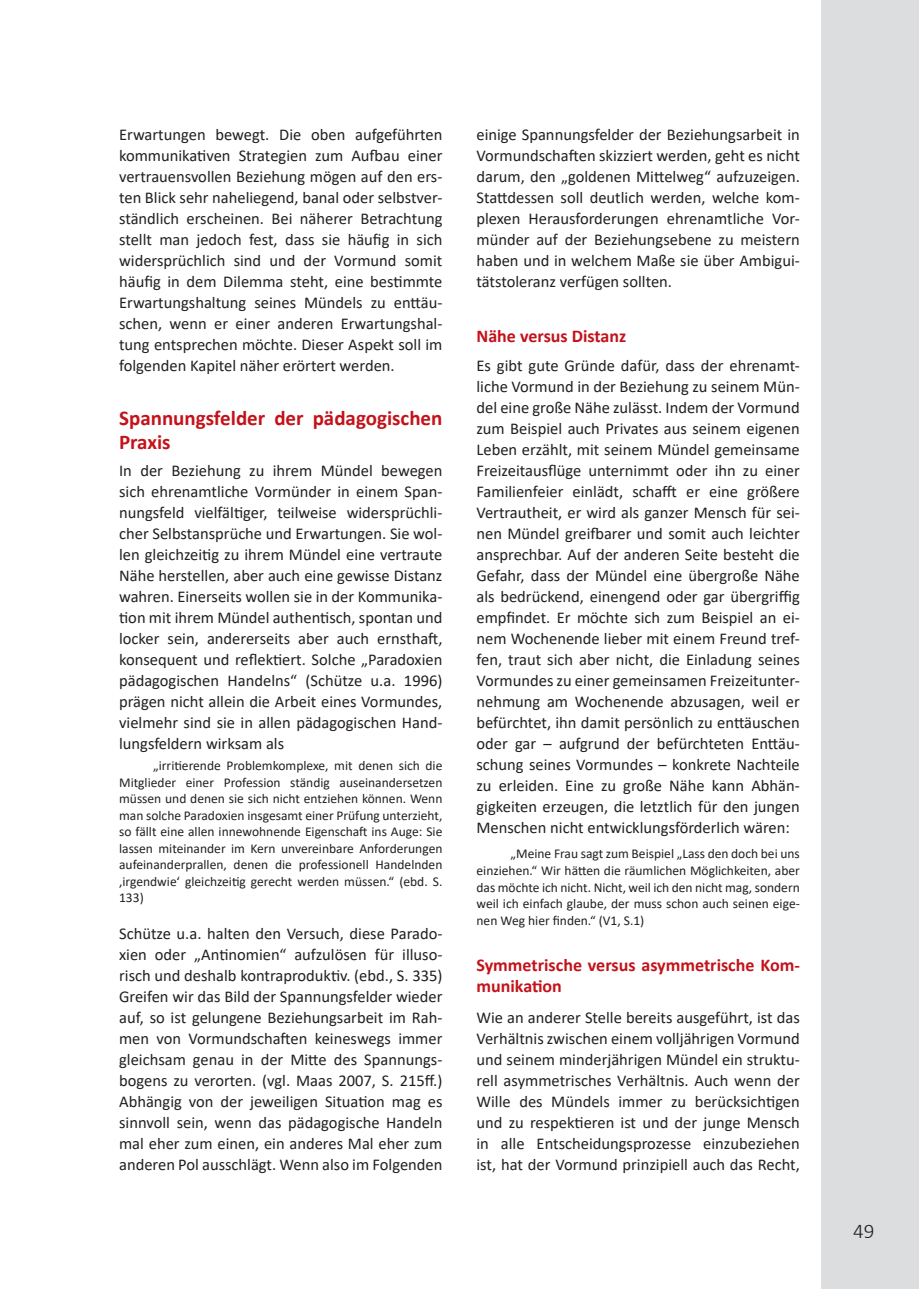
<style>
.page{position:relative;width:919px;height:1289px;background:#fff}
.page>*{position:absolute;margin:0;border:0;box-sizing:border-box;transform-origin:0 0}
.Überschrift_2{font:700 21px/24px "Calibri";color:#c4121a}
.t1{font:300 21px "Calibri";color:#231f20}
.Überschrift_3{font:700 18px/21px "Calibri";color:#c4121a}
.Fließtext{font:16.5px/21px "Calibri";color:#231f20;text-align:justify}
.Überschrift_2-2{font:16.5px/21px "Calibri";color:#231f20;text-align:justify}
.Überschrift_3-2{font:16.5px/21px "Calibri";color:#231f20;text-align:justify}
.Zitat{font:13.5px/16.5px "Calibri";color:#231f20;text-align:justify}
</style>
<div class="page">
<div style="left:821px;top:0;width:97px;height:1288px;background:#dcdddf"></div>
<p class="Fließtext" style="left:119px;top:124px;width:325px">Erwartungen bewegt. Die oben aufgeführten kommunikativen Strategien zum Aufbau einer vertrauensvollen Beziehung mögen auf den ers&shy;ten Blick sehr naheliegend, banal oder selbstver&shy;ständlich erscheinen. Bei näherer Betrachtung stellt man jedoch fest, dass sie häufig in sich widersprüchlich sind und der Vormund somit häufig in dem Dilemma steht, eine bestimmte Erwartungshaltung seines Mündels zu enttäu&shy;schen, wenn er einer anderen Erwartungshal&shy;tung entsprechen möchte. Dieser Aspekt soll im folgenden Kapitel näher erörtert werden.</p>
<p class="Überschrift_2" style="left:119px;top:405px;width:325px">Spannungsfelder der pädagogischen<br>Praxis</p>
<p class="Überschrift_2-2" style="left:119px;top:460px;width:325px">In der Beziehung zu ihrem Mündel bewegen sich ehrenamtliche Vormünder in einem Span&shy;nungsfeld vielfältiger, teilweise widersprüchli&shy;cher Selbstansprüche und Erwartungen. Sie wol&shy;len gleichzeitig zu ihrem Mündel eine vertraute Nähe herstellen, aber auch eine gewisse Distanz wahren. Einerseits wollen sie in der Kommunika&shy;tion mit ihrem Mündel authentisch, spontan und locker sein, andererseits aber auch ernsthaft, konsequent und reflektiert. Solche „Paradoxien pädagogischen Handelns“ (Schütze u.a. 1996) prägen nicht allein die Arbeit eines Vormundes, vielmehr sind sie in allen pädagogischen Hand&shy;lungsfeldern wirksam als</p>
<p class="Zitat" style="left:119px;top:757px;width:325px;text-indent:34px">„irritierende Problemkomplexe, mit denen sich die Mitglieder einer Profession ständig auseinandersetzen müssen und denen sie sich nicht entziehen können. Wenn man solche Paradoxien insgesamt einer Prüfung unterzieht, so fällt eine allen innewohnende Eigenschaft ins Auge: Sie lassen miteinander im Kern unvereinbare Anforderungen aufeinanderprallen, denen die professionell Handelnden ‚irgendwie‘ gleichzeitig gerecht werden müssen.“ (ebd. S.<br>133)</p>
<p class="Fließtext" style="left:119px;top:922px;width:325px">Schütze u.a. halten den Versuch, diese Parado&shy;xien oder „Antinomien“ aufzulösen für illuso&shy;risch und deshalb kontraproduktiv. (ebd., S. 335)<br>Greifen wir das Bild der Spannungsfelder wieder auf, so ist gelungene Beziehungsarbeit im Rah&shy;men von Vormundschaften keineswegs immer gleichsam genau in der Mitte des Spannungs&shy;bogens zu verorten. (vgl. Maas 2007, S. 215ff.)<br>Abhängig von der jeweiligen Situation mag es sinnvoll sein, wenn das pädagogische Handeln mal eher zum einen, ein anderes Mal eher zum anderen Pol ausschlägt. Wenn also im Folgenden</p>
<p class="Fließtext" style="left:476px;top:124px;width:325px">einige Spannungsfelder der Beziehungsarbeit in Vormundschaften skizziert werden, geht es nicht darum, den „goldenen Mittelweg“ aufzuzeigen.<br>Stattdessen soll deutlich werden, welche kom&shy;plexen Herausforderungen ehrenamtliche Vor&shy;münder auf der Beziehungsebene zu meistern haben und in welchem Maße sie über Ambigui&shy;tätstoleranz verfügen sollten.</p>
<p class="Überschrift_3" style="left:476px;top:325px;width:151px">Nähe versus Distanz</p>
<p class="Fließtext" style="left:476px;top:355px;width:325px">Es gibt gute Gründe dafür, dass der ehrenamt&shy;liche Vormund in der Beziehung zu seinem Mün&shy;del eine große Nähe zulässt. Indem der Vormund zum Beispiel auch Privates aus seinem eigenen Leben erzählt, mit seinem Mündel gemeinsame Freizeitausflüge unternimmt oder ihn zu einer Familienfeier einlädt, schafft er eine größere Vertrautheit, er wird als ganzer Mensch für sei&shy;nen Mündel greifbarer und somit auch leichter ansprechbar. Auf der anderen Seite besteht die Gefahr, dass der Mündel eine übergroße Nähe als bedrückend, einengend oder gar übergriffig empfindet. Er möchte sich zum Beispiel an ei&shy;nem Wochenende lieber mit einem Freund tref&shy;fen, traut sich aber nicht, die Einladung seines Vormundes zu einer gemeinsamen Freizeitunter&shy;nehmung am Wochenende abzusagen, weil er befürchtet, ihn damit persönlich zu enttäuschen oder gar – aufgrund der befürchteten Enttäu&shy;schung seines Vormundes – konkrete Nachteile zu erleiden. Eine zu große Nähe kann Abhän&shy;gigkeiten erzeugen, die letztlich für den jungen Menschen nicht entwicklungsförderlich wären:</p>
<p class="Zitat" style="left:476px;top:845px;width:325px;text-indent:34px">„Meine Frau sagt zum Beispiel „Lass den doch bei uns einziehen.“ Wir hätten die räumlichen Möglichkeiten, aber das möchte ich nicht. Nicht, weil ich den nicht mag, sondern weil ich einfach glaube, der muss schon auch seinen eige&shy;nen Weg hier finden.“ (V1, S.1)</p>
<p class="Überschrift_3" style="left:476px;top:953px;width:325px">Symmetrische versus asymmetrische Kom&shy;munikation</p>
<p class="Überschrift_3-2" style="left:476px;top:1006px;width:325px">Wie an anderer Stelle bereits ausgeführt, ist das Verhältnis zwischen einem volljährigen Vormund und seinem minderjährigen Mündel ein struktu&shy;rell asymmetrisches Verhältnis. Auch wenn der Wille des Mündels immer zu berücksichtigen und zu respektieren ist und der junge Mensch in alle Entscheidungsprozesse einzubeziehen ist, hat der Vormund prinzipiell auch das Recht,</p>
<p class="t1" style="left:853px;top:1217px;width:23px">49</p>
</div>
